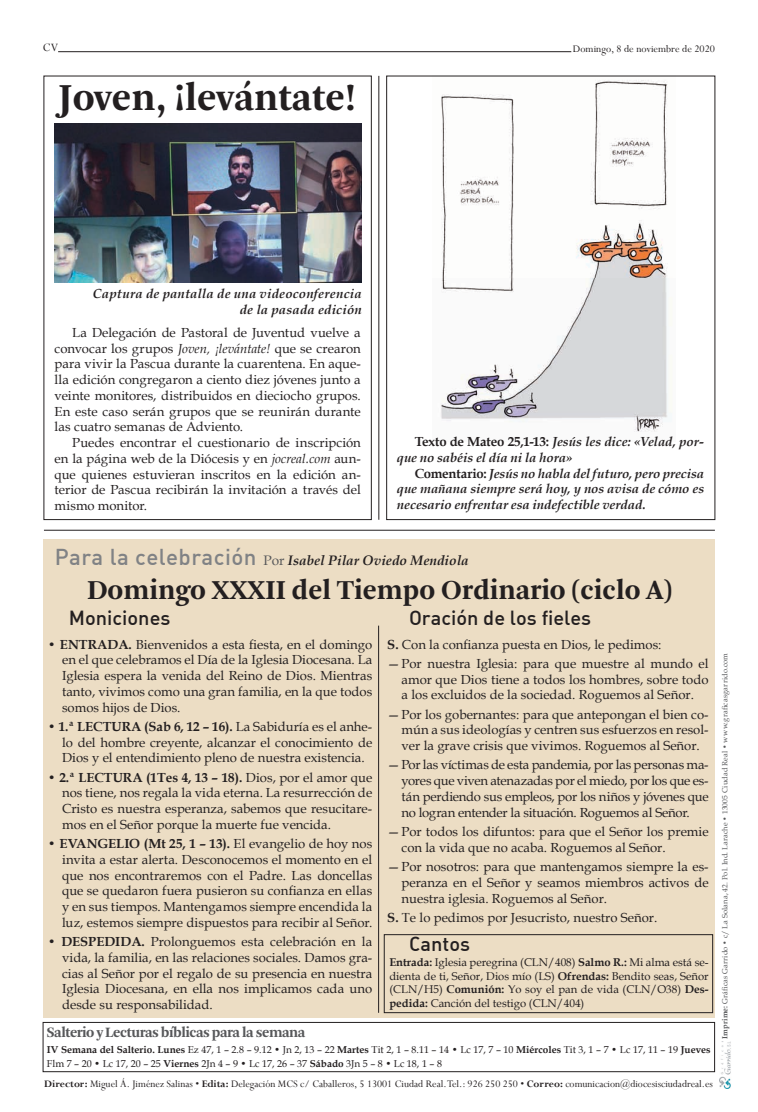
<style>
.page{position:relative;width:758px;height:1112px;background:#fff}
.page>*{position:absolute;margin:0;border:0;box-sizing:border-box;transform-origin:0 0}
.t1{font:700 40px "Arnhem";color:#231f20}
.t2{font:700 28.75px "Arnhem";color:#231f20}
.t3{font:500 20px "DIN Alternate";color:#231f20}
.t4{font:700 15px "Arnhem";letter-spacing:-.03em;color:#57585a}
.t5{font:italic 700 13.75px "Book Antiqua";color:#231f20}
.t6{font:13.12px/15.8px "Book Antiqua";color:#231f20;text-align:justify}
.t7{font:italic 700 13.12px/15.8px "Book Antiqua";letter-spacing:.005em;color:#231f20}
.t8{font:12.5px "Perpetua";color:#231f20}
.t9{font:11.25px/13.5px "Book Antiqua";color:#231f20;text-align:justify}
.t10{font:11.25px "Perpetua";color:#231f20}
.t11{font:11.12px "Perpetua";color:#231f20}
.t12{font:10px/13.8px "Book Antiqua";color:#231f20}
.t13{font:7.5px "Book Antiqua";letter-spacing:.02em;color:#57585a}
.s1{font-style:italic}
.s2{font-style:normal}
.s3{font-family:"DIN";font-weight:500;font-style:normal;font-size:22.5px;color:#808285}
.s4{font-weight:400;font-style:normal;color:#57585a}
.s5{font-weight:700}
</style>
<div class="page">
<div style="left:43px;top:1022px;width:672px;height:50px;border:1px solid #231f20"></div>
<div style="left:44px;top:539px;width:671px;height:479px;background:#ecddc4"></div>
<hr style="left:58px;top:51px;width:513px;height:1px;background:#231f20">
<img style="left:719px;top:1042px;width:12px;height:47px">
<img style="left:441px;top:80px;width:227px;height:352px">
<hr style="left:44px;top:530px;width:671px;height:1px;background:#231f20">
<hr style="left:378px;top:76px;width:1px;height:444px;background:#231f20">
<div style="left:384px;top:934px;width:328px;height:79px;border:1px solid #231f20"></div>
<hr style="left:378px;top:626px;width:1px;height:387px;background:#231f20">
<div style="left:386px;top:76px;width:329px;height:444px;border:1px solid #231f20"></div>
<img style="left:55px;top:124px;width:307px;height:158px">
<p class="t8" style="left:43px;top:39px;width:17px">CV</p>
<p class="t10" style="left:573px;top:42px;width:144px">Domingo, 8 de noviembre de 2020</p>
<h1 class="t1" style="left:58px;top:75px;width:299px">Joven, ¡levántate!</h1>
<p class="t7" style="left:93px;top:286px;width:270px;text-align:right">Captura de pantalla de una videoconferencia de la pasada edición</p>
<p class="t6" style="left:55px;top:324px;width:308px;text-indent:18px">La Delegación de Pastoral de Juventud vuelve a convocar los grupos <span class="s1">Joven, ¡levántate!</span> que se crearon para vivir la Pascua durante la cuarentena. En aque&shy;lla edición congregaron a ciento diez jóvenes junto a veinte monitores, distribuidos en dieciocho grupos.<br>En este caso serán grupos que se reunirán durante las cuatro semanas de Adviento.</p>
<p class="t6" style="left:55px;top:435px;width:308px;text-indent:18px">Puedes encontrar el cuestionario de inscripción en la página web de la Diócesis y en <span class="s1">jocreal.com</span> aun&shy;que quienes estuvieran inscritos en la edición an&shy;terior de Pascua recibirán la invitación a través del mismo monitor.</p>
<p class="t7" style="left:397px;top:434px;width:309px;text-indent:18px"><span class="s2">Texto de Mateo 25,1-13:</span> Jesús les dice: «Velad, por&shy;que no sabéis el día ni la hora»</p>
<p class="t7" style="left:397px;top:465px;width:309px;text-align:justify;text-indent:18px"><span class="s2">Comentario:</span> Jesús no habla del futuro, pero precisa que mañana siempre será hoy, y nos avisa de cómo es necesario enfrentar esa indefectible verdad.</p>
<p class="t5" style="left:55px;top:551px;width:415px"><span class="s3">Para la celebración</span> <span class="s4">Por</span> Isabel Pilar Oviedo Mendiola</p>
<h2 class="t2" style="left:87px;top:573px;width:587px">Domingo XXXII del Tiempo Ordinario (ciclo A)</h2>
<h3 class="t3" style="left:69px;top:605px;width:103px">Moniciones</h3>
<h3 class="t3" style="left:409px;top:605px;width:184px">Oración de los fieles</h3>
<p class="t6" style="left:62px;top:636px;width:312px;text-indent:-14px"><span class="s5">• ENTRADA.</span> Bienvenidos a esta fiesta, en el domingo en el que celebramos el Día de la Iglesia Diocesana. La Iglesia espera la venida del Reino de Dios. Mientras tanto, vivimos como una gran familia, en la que todos somos hijos de Dios.</p>
<p class="t6" style="left:62px;top:718px;width:312px;text-indent:-14px"><span class="s5">• 1.ª LECTURA (Sab 6, 12 – 16).</span> La Sabiduría es el anhe&shy;lo del hombre creyente, alcanzar el conocimiento de Dios y el entendimiento pleno de nuestra existencia.</p>
<p class="t6" style="left:62px;top:769px;width:312px;text-indent:-14px"><span class="s5">• 2.ª LECTURA (1Tes 4, 13 – 18).</span> Dios, por el amor que nos tiene, nos regala la vida eterna. La resurrección de Cristo es nuestra esperanza, sabemos que resucitare&shy;mos en el Señor porque la muerte fue vencida.</p>
<p class="t6" style="left:62px;top:835px;width:312px;text-indent:-14px"><span class="s5">• EVANGELIO (Mt 25, 1 – 13).</span> El evangelio de hoy nos invita a estar alerta. Desconocemos el momento en el que nos encontraremos con el Padre. Las doncellas que se quedaron fuera pusieron su confianza en ellas y en sus tiempos. Mantengamos siempre encendida la luz, estemos siempre dispuestos para recibir al Señor.</p>
<p class="t6" style="left:62px;top:934px;width:312px;text-indent:-14px"><span class="s5">• DESPEDIDA.</span> Prolonguemos esta celebración en la vida, la familia, en las relaciones sociales. Damos gra&shy;cias al Señor por el regalo de su presencia en nuestra Iglesia Diocesana, en ella nos implicamos cada uno desde su responsabilidad.</p>
<p class="t6" style="left:387px;top:636px;width:276px"><span class="s5">S.</span> Con la confianza puesta en Dios, le pedimos:</p>
<p class="t6" style="left:401px;top:655px;width:308px;text-indent:-14px">— Por nuestra Iglesia: para que muestre al mundo el amor que Dios tiene a todos los hombres, sobre todo a los excluidos de la sociedad. Roguemos al Señor.</p>
<p class="t6" style="left:401px;top:706px;width:308px;text-indent:-14px">— Por los gobernantes: para que antepongan el bien co&shy;mún a sus ideologías y centren sus esfuerzos en resol&shy;ver la grave crisis que vivimos. Roguemos al Señor.</p>
<p class="t6" style="left:401px;top:757px;width:308px;text-indent:-14px">— Por las víctimas de esta pandemia, por las personas ma&shy;yores que viven atenazadas por el miedo, por los que es&shy;tán perdiendo sus empleos, por los niños y jóvenes que no logran entender la situación. Roguemos al Señor.</p>
<p class="t6" style="left:401px;top:823px;width:309px;text-indent:-14px">— Por todos los difuntos: para que el Señor los premie con la vida que no acaba. Roguemos al Señor.</p>
<p class="t6" style="left:401px;top:858px;width:308px;text-indent:-14px">— Por nosotros: para que mantengamos siempre la es&shy;peranza en el Señor y seamos miembros activos de nuestra iglesia. Roguemos al Señor.</p>
<p class="t6" style="left:387px;top:909px;width:271px"><span class="s5">S.</span> Te lo pedimos por Jesucristo, nuestro Señor.</p>
<h3 class="t3" style="left:409px;top:931px;width:63px">Cantos</h3>
<p class="t9" style="left:389px;top:955px;width:321px"><span class="s5">Entrada:</span> Iglesia peregrina (CLN/408) <span class="s5">Salmo R.:</span> Mi alma está se&shy;dienta de ti, Señor, Dios mío (LS) <span class="s5">Ofrendas:</span> Bendito seas, Señor (CLN/H5) <span class="s5">Comunión:</span> Yo soy el pan de vida (CLN/O38) <span class="s5">Des&shy;pedida:</span> Canción del testigo (CLN/404)</p>
<p class="t4" style="left:47px;top:1024px;width:260px">Salterio y Lecturas bíblicas para la semana</p>
<p class="t12" style="left:47px;top:1043px;width:665px"><span class="s5">IV Semana del Salterio. Lunes</span> Ez 47, 1 – 2.8 – 9.12 • Jn 2, 13 – 22 <span class="s5">Martes</span> Tit 2, 1 – 8.11 – 14 • Lc 17, 7 – 10 <span class="s5">Miércoles</span> Tit 3, 1 – 7 • Lc 17, 11 – 19 <span class="s5">Jueves<br></span>Flm 7 – 20 • Lc 17, 20 – 25 <span class="s5">Viernes</span> 2Jn 4 – 9 • Lc 17, 26 – 37 <span class="s5">Sábado</span> 3Jn 5 – 8 • Lc 18, 1 – 8</p>
<p class="t11" style="left:44px;top:1076px;width:670px"><span class="s5">Director:</span> Miguel Á. Jiménez Salinas • <span class="s5">Edita:</span> Delegación MCS c/ Caballeros, 5 13001 Ciudad Real. Tel.: 926 250 250 • <span class="s5">Correo:</span> comunicacion@diocesisciudadreal.es</p>
<p class="t13" style="left:719px;top:1039px;width:387px;rotate:-90deg"><span class="s5">Imprime:</span> Gráficas Garrido • c/ La Solana, 42. Pol. Ind. Larache • 13005 Ciudad Real • www.graficasgarrido.com</p>
</div>
